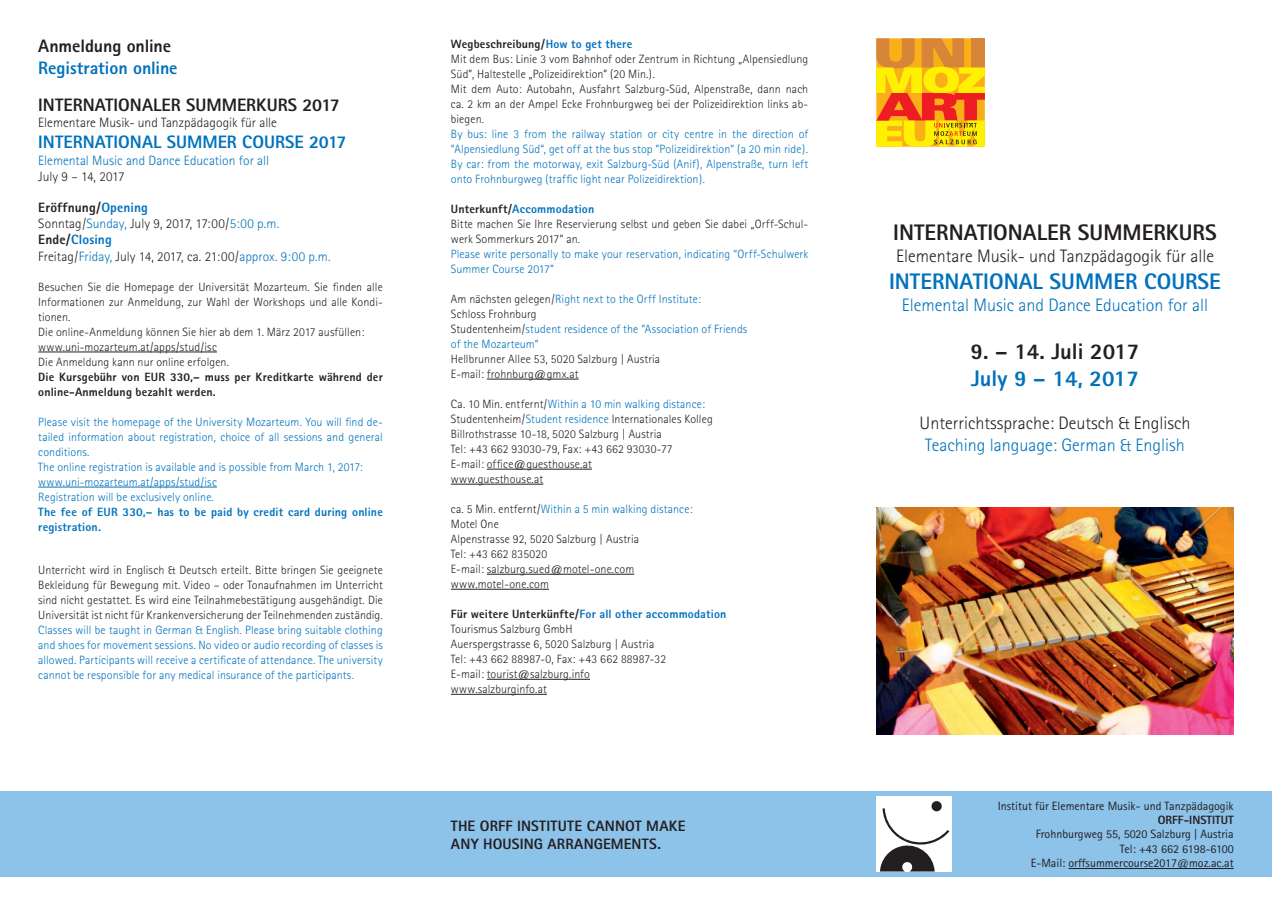
<style>
.page{position:relative;width:1272px;height:902px;background:#fff}
.page>*{position:absolute;margin:0;border:0;box-sizing:border-box;transform-origin:0 0}
.t1{font:800 22.5px "Rotis Sans Serif";color:#231f20}
.t2{font:800 22.5px "Rotis Sans Serif";color:#0072bc}
.t3{font:300 18px "Rotis Sans Serif";color:#231f20}
.t4{font:300 18px "Rotis Sans Serif";color:#0072bc}
.t5{font:800 18px "Rotis Sans Serif";letter-spacing:-.005em;color:#0072bc}
.t6{font:800 18px "Rotis Sans Serif";letter-spacing:-.005em;color:#231f20}
.t7{font:800 15px/18px "Rotis Sans Serif";letter-spacing:.01em;color:#231f20}
.t8{font:300 13.5px/16.2px "Rotis Sans Serif";color:#231f20}
.t9{font:300 13.5px "Rotis Sans Serif";color:#0072bc}
.t10{font:300 12px/15px "Rotis Sans Serif";letter-spacing:.01em;color:#231f20}
.t11{font:300 12px/15px "Rotis Sans Serif";letter-spacing:.01em;color:#0072bc}
.t12{font:12px/14.4px "Rotis Sans Serif";color:#231f20;text-align:right}
.t13{font:800 12px/15px "Rotis Sans Serif";letter-spacing:.01em;color:#231f20}
.t14{font:800 12px/15px "Rotis Sans Serif";letter-spacing:.015em;color:#0072bc}
.s1{font-weight:800}
.s2{font-weight:800;color:#0072bc}
.s3{color:#0072bc}
.s4{color:#231f20}
</style>
<div class="page">
<div style="left:0;top:791px;width:1271px;height:85px;background:#8dc2e9"></div>
<svg style="left:876px;top:38px;width:108px;height:109px;background:#efa219"></svg>
<img style="left:876px;top:507px;width:357px;height:227px">
<hr style="left:1068px;top:868px;width:165px;height:1px;background:#231f20">
<div style="left:876px;top:796px;width:75px;height:75px;background:#fff"></div>
<svg style="left:880px;top:801px;width:69px;height:70px"></svg>
<hr style="left:38px;top:351px;width:179px;height:1px;background:#231f20">
<hr style="left:38px;top:486px;width:179px;height:1px;background:#0072bc">
<hr style="left:487px;top:379px;width:91px;height:1px;background:#231f20">
<hr style="left:487px;top:469px;width:105px;height:1px;background:#231f20">
<hr style="left:451px;top:484px;width:92px;height:1px;background:#231f20">
<hr style="left:487px;top:574px;width:147px;height:1px;background:#231f20">
<hr style="left:451px;top:589px;width:98px;height:1px;background:#231f20">
<hr style="left:487px;top:679px;width:103px;height:1px;background:#231f20">
<hr style="left:451px;top:694px;width:96px;height:1px;background:#231f20">
<h2 class="t6" style="left:38px;top:35px;width:134px">Anmeldung online</h2>
<h2 class="t5" style="left:38px;top:56px;width:141px">Registration online</h2>
<h2 class="t6" style="left:38px;top:93px;width:303px">INTERNATIONALER SUMMERKURS 2017</h2>
<p class="t8" style="left:38px;top:114px;width:240px">Elementare Musik- und Tanzpädagogik für alle</p>
<h2 class="t5" style="left:38px;top:131px;width:310px">INTERNATIONAL SUMMER COURSE 2017</h2>
<p class="t9" style="left:38px;top:152px;width:232px">Elemental Music and Dance Education for all</p>
<p class="t8" style="left:38px;top:168px;width:88px">July 9 – 14, 2017</p>
<p class="t8" style="left:38px;top:199px;width:294px"><span class="s1">Eröffnung/</span><span class="s2">Opening<br></span>Sonntag/<span class="s3">Sunday,</span> July 9, 2017, 17:00/<span class="s3">5:00 p.m.<br></span><span class="s1">Ende/</span><span class="s2">Closing<br></span>Freitag/<span class="s3">Friday,</span> July 14, 2017, ca. 21:00/<span class="s3">approx. 9:00 p.m.</span></p>
<p class="t10" style="left:38px;top:279px;width:346px">Besuchen Sie die Homepage der Universität Mozarteum. Sie finden alle Informationen zur Anmeldung, zur Wahl der Workshops und alle Kondi&shy;tionen.<br>Die online-Anmeldung können Sie hier ab dem 1. März 2017 ausfüllen: www.uni-mozarteum.at/apps/stud/isc<br>Die Anmeldung kann nur online erfolgen.</p>
<p class="t13" style="left:38px;top:369px;width:346px">Die Kursgebühr von EUR 330,– muss per Kreditkarte während der online-Anmeldung bezahlt werden.</p>
<p class="t11" style="left:38px;top:414px;width:346px">Please visit the homepage of the University Mozarteum. You will find de&shy;tailed information about registration, choice of all sessions and general conditions.<br>The online registration is available and is possible from March 1, 2017: www.uni-mozarteum.at/apps/stud/isc<br>Registration will be exclusively online.</p>
<p class="t14" style="left:38px;top:504px;width:346px">The fee of EUR 330,– has to be paid by credit card during online registration.</p>
<p class="t10" style="left:38px;top:563px;width:346px;text-align:justify">Unterricht wird in Englisch &amp; Deutsch erteilt. Bitte bringen Sie geeignete Bekleidung für Bewegung mit. Video – oder Tonaufnahmen im Unterricht sind nicht gestattet. Es wird eine Teilnahmebestätigung ausgehändigt. Die Universität ist nicht für Krankenversicherung der Teilnehmenden zuständig.</p>
<p class="t11" style="left:38px;top:623px;width:346px;text-align:justify">Classes will be taught in German &amp; English. Please bring suitable clothing and shoes for movement sessions. No video or audio recording of classes is allowed. Participants will receive a certificate of attendance. The university cannot be responsible for any medical insurance of the participants.</p>
<p class="t10" style="left:451px;top:36px;width:359px"><span class="s1">Wegbeschreibung/</span><span class="s2">How to get there<br></span>Mit dem Bus: Linie 3 vom Bahnhof oder Zentrum in Richtung „Alpensiedlung Süd”, Haltestelle „Polizeidirektion” (20 Min.).<br>Mit dem Auto: Autobahn, Ausfahrt Salzburg-Süd, Alpenstraße, dann nach ca. 2 km an der Ampel Ecke Frohnburgweg bei der Polizeidirektion links ab&shy;biegen.</p>
<p class="t11" style="left:451px;top:126px;width:359px;text-align:justify">By bus: line 3 from the railway station or city centre in the direction of “Alpensiedlung Süd“, get off at the bus stop “Polizeidirektion“ (a 20 min ride).<br>By car: from the motorway, exit Salzburg-Süd (Anif), Alpenstraße, turn left onto Frohnburgweg (traffic light near Polizeidirektion).</p>
<p class="t10" style="left:451px;top:201px;width:359px"><span class="s1">Unterkunft/</span><span class="s2">Accommodation<br></span>Bitte machen Sie Ihre Reservierung selbst und geben Sie dabei „Orff-Schul&shy;werk Sommerkurs 2017” an.</p>
<p class="t11" style="left:451px;top:246px;width:359px">Please write personally to make your reservation, indicating “Orff-Schulwerk<br>Summer Course 2017”</p>
<p class="t11" style="left:451px;top:291px;width:298px"><span class="s4">Am nächsten gelegen/</span>Right next to the Orff Institute:<br><span class="s4">Schloss Frohnburg<br>Studentenheim/</span>student residence of the “Association of Friends of the Mozarteum“</p>
<p class="t10" style="left:451px;top:351px;width:211px">Hellbrunner Allee 53, 5020 Salzburg | Austria<br>E-mail: frohnburg@gmx.at</p>
<p class="t10" style="left:451px;top:396px;width:263px">Ca. 10 Min. entfernt/<span class="s3">Within a 10 min walking distance:<br></span>Studentenheim/<span class="s3">Student residence</span> Internationales Kolleg Billrothstrasse 10-18, 5020 Salzburg | Austria<br>Tel: +43 662 93030-79, Fax: +43 662 93030-77<br>E-mail: office@guesthouse.at<br>www.guesthouse.at</p>
<p class="t10" style="left:451px;top:501px;width:243px">ca. 5 Min. entfernt/<span class="s3">Within a 5 min walking distance:<br></span>Motel One<br>Alpenstrasse 92, 5020 Salzburg | Austria<br>Tel: +43 662 835020<br>E-mail: salzburg.sued@motel-one.com www.motel-one.com</p>
<p class="t10" style="left:451px;top:606px;width:277px"><span class="s1">Für weitere Unterkünfte/</span><span class="s2">For all other accommodation </span>Tourismus Salzburg GmbH<br>Auerspergstrasse 6, 5020 Salzburg | Austria<br>Tel: +43 662 88987-0, Fax: +43 662 88987-32<br>E-mail: tourist@salzburg.info<br>www.salzburginfo.at</p>
<p class="t7" style="left:451px;top:816px;width:236px">THE ORFF INSTITUTE CANNOT MAKE<br>ANY HOUSING ARRANGEMENTS.</p>
<h1 class="t1" style="left:893px;top:218px;width:325px">INTERNATIONALER SUMMERKURS</h1>
<h2 class="t3" style="left:896px;top:245px;width:319px">Elementare Musik- und Tanzpädagogik für alle</h2>
<h1 class="t2" style="left:889px;top:267px;width:333px">INTERNATIONAL SUMMER COURSE</h1>
<h2 class="t4" style="left:901px;top:294px;width:308px">Elemental Music and Dance Education for all</h2>
<h1 class="t1" style="left:970px;top:337px;width:170px">9. – 14. Juli 2017</h1>
<h1 class="t2" style="left:971px;top:364px;width:169px">July 9 – 14, 2017</h1>
<h2 class="t3" style="left:919px;top:413px;width:272px">Unterrichtssprache: Deutsch &amp; Englisch</h2>
<h2 class="t4" style="left:925px;top:434px;width:261px">Teaching language: German &amp; English</h2>
<p class="t12" style="left:997px;top:798px;width:237px">Institut für Elementare Musik- und Tanzpädagogik</p>
<p class="t13" style="left:1157px;top:812px;width:77px">ORFF-INSTITUT</p>
<p class="t12" style="left:1030px;top:827px;width:204px">Frohnburgweg 55, 5020 Salzburg | Austria<br>Tel: +43 662 6198-6100<br>E-Mail: orffsummercourse2017@moz.ac.at</p>
</div>
